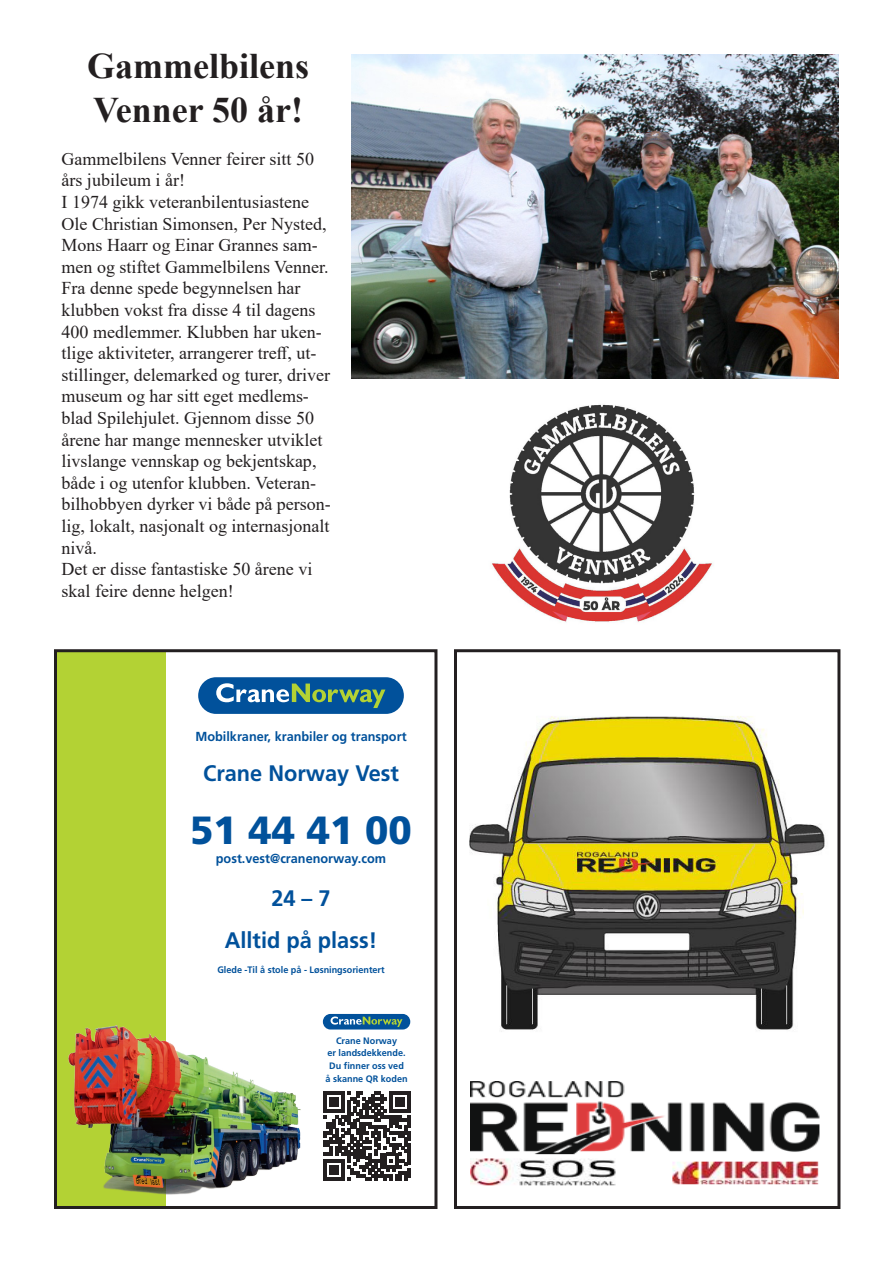
<style>
.page{position:relative;width:893px;height:1263px;background:#fff}
.page>*{position:absolute;margin:0;border:0;box-sizing:border-box;transform-origin:0 0}
.t1{font:900 39.3px "Frutiger";color:#01519b}
.t2{font:700 36px/43.2px "Times New Roman";color:#231f20}
.t3{font:700 22.5px/42.9px "Frutiger";color:#01519b;text-align:center}
.t4{font:18px/21.6px "Times New Roman";color:#231f20}
.t5{font:700 13.05px "Frutiger";color:#01519b}
.t6{font:700 9.3px/12.5px "Frutiger";color:#01519b;text-align:center}
</style>
<div class="page">
<img style="left:351px;top:54px;width:488px;height:324px">
<div style="left:55px;top:651px;width:111px;height:556px;background:#b3d234"></div>
<div style="left:198px;top:677px;width:206px;height:37px;background:#01519b;border-radius:18px"></div>
<svg style="left:216px;top:683px;width:169px;height:25px"></svg>
<img style="left:68px;top:1025px;width:233px;height:170px">
<svg style="left:323px;top:1091px;width:87px;height:90px"></svg>
<div style="left:323px;top:1014px;width:87px;height:15px;background:#01519b;border-radius:8px"></div>
<svg style="left:331px;top:1016px;width:71px;height:11px"></svg>
<div style="left:54px;top:649px;width:383px;height:560px;border:3px solid #231f20"></div>
<div style="left:454px;top:649px;width:386px;height:560px;border:3px solid #231f20"></div>
<img style="left:469px;top:716px;width:356px;height:316px">
<img style="left:471px;top:1081px;width:349px;height:105px">
<img style="left:492px;top:404px;width:221px;height:219px">
<p class="t2" style="left:87px;top:44px;width:224px">Gammelbilens<br>Venner 50 år!</p>
<p class="t4" style="left:62px;top:147px;width:254px">Gammelbilens Venner feirer sitt 50 års jubileum i år!</p>
<p class="t4" style="left:62px;top:191px;width:271px">I 1974 gikk veteranbilentusiastene Ole Christian Simonsen, Per Nysted, Mons Haarr og Einar Grannes sam&shy;men og stiftet Gammelbilens Venner.<br>Fra denne spede begynnelsen har klubben vokst fra disse 4 til dagens 400 medlemmer. Klubben har uken&shy;tlige aktiviteter, arrangerer treff, ut&shy;stillinger, delemarked og turer, driver museum og har sitt eget medlems&shy;blad Spilehjulet. Gjennom disse 50 årene har mange mennesker utviklet livslange vennskap og bekjentskap, både i og utenfor klubben. Veteran&shy;bilhobbyen dyrker vi både på person&shy;lig, lokalt, nasjonalt og internasjonalt nivå.</p>
<p class="t4" style="left:62px;top:558px;width:252px">Det er disse fantastiske 50 årene vi skal feire denne helgen!</p>
<p class="t5" style="left:195px;top:728px;width:213px">Mobilkraner, kranbiler og transport</p>
<p class="t3" style="left:203px;top:752px;width:197px">Crane Norway Vest</p>
<p class="t1" style="left:190px;top:806px;width:223px">51 44 41 00</p>
<p class="t5" style="left:216px;top:850px;width:172px">post.vest@cranenorway.com</p>
<p class="t3" style="left:225px;top:876px;width:154px">24 – 7<br>Alltid på plass!</p>
<p class="t6" style="left:217px;top:963px;width:169px">Glede -Til å stole på - Løsningsorientert</p>
<p class="t6" style="left:325px;top:1034px;width:84px">Crane Norway<br>er landsdekkende.<br>Du finner oss ved<br>å skanne QR koden</p>
</div>
